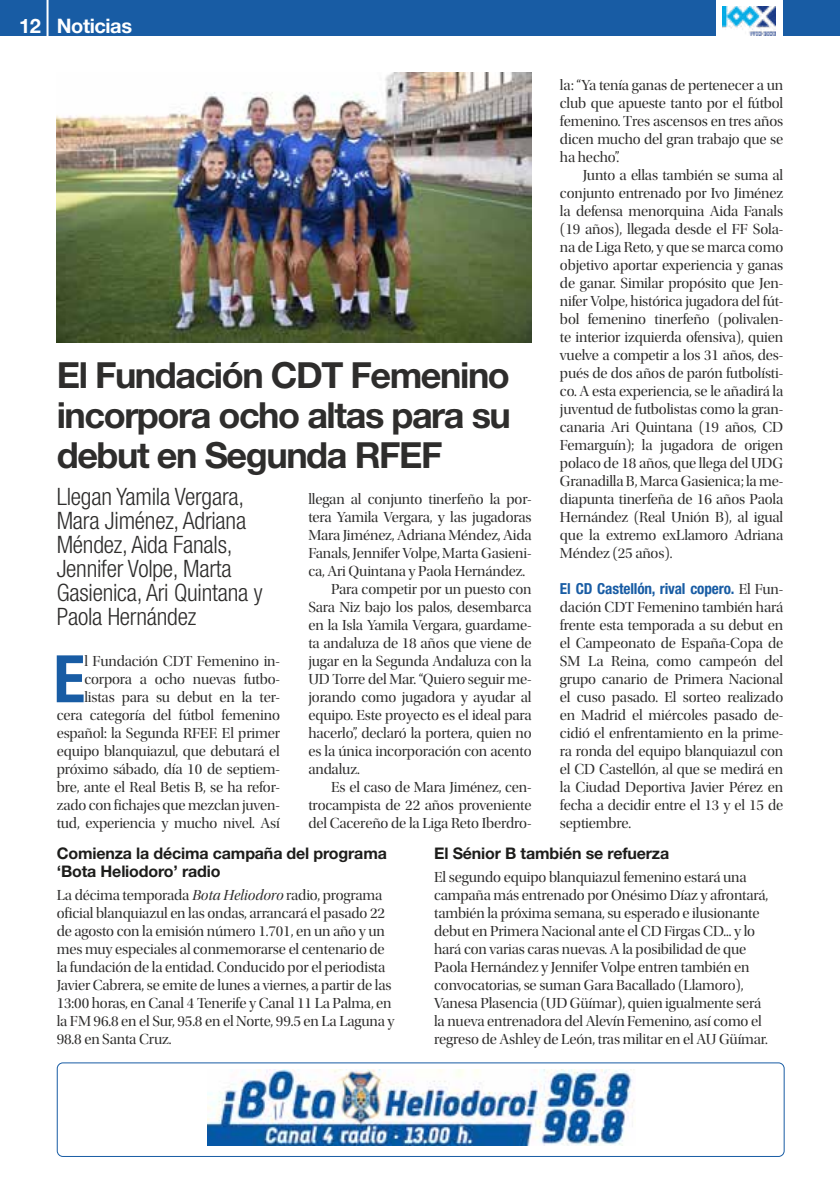
<style>
.page{position:relative;width:840px;height:1191px;background:#fff}
.page>*{position:absolute;margin:0;border:0;box-sizing:border-box;transform-origin:0 0}
.t1{font:700 condensed 65.6px "Helvetica Neue";color:#185ca4}
.t2{font:700 36px/40px "Helvetica Neue";letter-spacing:-.04em;color:#2e2d2c;text-align:justify}
.t3{font:300 condensed 24px/24px "Helvetica Neue";letter-spacing:-.01em;color:#2e2d2c}
.t4{font:700 20px "Helvetica Neue";letter-spacing:-.02em;color:#fff}
.t5{font:700 16px/18px "Helvetica Neue";letter-spacing:-.01em;color:#1d1d1b}
.t6{font:15.2px/18px "Utopia Std Disp";letter-spacing:-.01em;color:#2e2d2c;text-align:justify}
.t7{font:700 condensed 15.2px "Helvetica Neue";letter-spacing:-.01em;color:#185ca4}
.s1{font-family:"Utopia Std Disp";font-weight:400;font-stretch:normal;color:#2e2d2c}
.s2{font-family:"Utopia Std Disp It"}
</style>
<div class="page">
<div style="left:0;top:0;width:839px;height:36px;background:#185ca4"></div>
<hr style="left:839px;top:0;width:1px;height:36px;background:#185ca4">
<hr style="left:46px;top:0;width:2px;height:37px;background:#fff">
<div style="left:715px;top:0;width:66px;height:37px;background:#fff"></div>
<img style="left:722px;top:7px;width:53px;height:29px">
<img style="left:57px;top:72px;width:474px;height:270px">
<img style="left:208px;top:1069px;width:426px;height:76px">
<div style="left:57px;top:1062px;width:727px;height:95px;border:1px solid #185ca4;border-radius:6px"></div>
<h3 class="t4" style="left:19px;top:13px;width:115px">12 Noticias</h3>
<h2 class="t2" style="left:57px;top:355px;width:455px">El Fundación CDT Femenino incorpora ocho altas para su debut en Segunda RFEF</h2>
<h3 class="t3" style="left:57px;top:484px;width:207px">Llegan Yamila Vergara,<br>Mara Jiménez, Adriana<br>Méndez, Aida Fanals,<br>Jennifer Volpe, Marta<br>Gasienica, Ari Quintana y<br>Paola Hernández</h3>
<p class="t6" style="left:308px;top:490px;width:224px">llegan al conjunto tinerfeño la por-</p>
<p class="t6" style="left:308px;top:508px;width:224px">tera Yamila Vergara, y las jugadoras</p>
<p class="t6" style="left:308px;top:526px;width:224px">Mara Jiménez, Adriana Méndez, Aida</p>
<p class="t6" style="left:308px;top:544px;width:224px">Fanals, Jennifer Volpe, Marta Gasieni-</p>
<p class="t6" style="left:308px;top:562px;width:218px">ca, Ari Quintana y Paola Hernández.</p>
<p class="t6" style="left:331px;top:580px;width:202px">Para competir por un puesto con</p>
<p class="t6" style="left:308px;top:598px;width:225px">Sara Niz bajo los palos, desembarca</p>
<p class="t6" style="left:308px;top:616px;width:224px">en la Isla Yamila Vergara, guardame-</p>
<p class="t6" style="left:308px;top:634px;width:224px">ta andaluza de 18 años que viene de</p>
<p class="t6" style="left:308px;top:652px;width:224px">jugar en la Segunda Andaluza con la</p>
<p class="t6" style="left:308px;top:670px;width:224px">UD Torre del Mar. “Quiero seguir me-</p>
<p class="t6" style="left:308px;top:688px;width:225px">jorando como jugadora y ayudar al</p>
<p class="t6" style="left:308px;top:706px;width:224px">equipo. Este proyecto es el ideal para</p>
<p class="t6" style="left:308px;top:724px;width:224px">hacerlo”, declaró la portera, quien no</p>
<p class="t6" style="left:308px;top:742px;width:225px">es la única incorporación con acento</p>
<p class="t6" style="left:308px;top:760px;width:53px">andaluz.</p>
<p class="t6" style="left:331px;top:778px;width:202px">Es el caso de Mara Jiménez, cen-</p>
<p class="t6" style="left:308px;top:796px;width:225px">trocampista de 22 años proveniente</p>
<p class="t6" style="left:308px;top:814px;width:224px">del Cacereño de la Liga Reto Iberdro-</p>
<p class="t6" style="left:57px;top:652px;width:225px;text-align:right">l Fundación CDT Femenino in&shy;corpora a ocho nuevas futbo&shy;listas para su debut en la ter&shy;cera categoría del fútbol femenino español: la Segunda RFEF. El primer equipo blanquiazul, que debutará el próximo sábado, día 10 de septiem&shy;bre, ante el Real Betis B, se ha refor&shy;zado con fichajes que mezclan juven&shy;tud, experiencia y mucho nivel. Así</p>
<h1 class="t1" style="left:53px;top:639px;width:33px">E</h1>
<p class="t6" style="left:559px;top:76px;width:225px">la: “Ya tenía ganas de pertenecer a un club que apueste tanto por el fútbol femenino. Tres ascensos en tres años dicen mucho del gran trabajo que se ha hecho”.</p>
<p class="t6" style="left:559px;top:166px;width:225px;text-indent:23px">Junto a ellas también se suma al conjunto entrenado por Ivo Jiménez la defensa menorquina Aida Fanals (19 años), llegada desde el FF Sola&shy;na de Liga Reto, y que se marca como objetivo aportar experiencia y ganas de ganar. Similar propósito que Jen&shy;nifer Volpe, histórica jugadora del fút&shy;bol femenino tinerfeño (polivalen&shy;te interior izquierda ofensiva), quien vuelve a competir a los 31 años, des&shy;pués de dos años de parón futbolísti&shy;co. A esta experiencia, se le añadirá la juventud de futbolistas como la gran&shy;canaria Ari Quintana (19 años, CD Femarguín); la jugadora de origen polaco de 18 años, que llega del UDG Granadilla B, Marca Gasienica; la me&shy;diapunta tinerfeña de 16 años Paola Hernández (Real Unión B), al igual que la extremo exLlamoro Adriana Méndez (25 años).</p>
<p class="t7" style="left:559px;top:579px;width:224px">El CD Castellón, rival copero. <span class="s1">El Fun-</span></p>
<p class="t6" style="left:559px;top:598px;width:225px">dación CDT Femenino también hará frente esta temporada a su debut en el Campeonato de España-Copa de SM La Reina, como campeón del grupo canario de Primera Nacional el cuso pasado. El sorteo realizado en Madrid el miércoles pasado de&shy;cidió el enfrentamiento en la prime&shy;ra ronda del equipo blanquiazul con el CD Castellón, al que se medirá en la Ciudad Deportiva Javier Pérez en fecha a decidir entre el 13 y el 15 de septiembre.</p>
<p class="t5" style="left:57px;top:843px;width:331px">Comienza la décima campaña del programa ‘Bota Heliodoro’ radio</p>
<p class="t6" style="left:57px;top:886px;width:339px;text-align:left">La décima temporada <span class="s2">Bota Heliodoro</span> radio, programa oficial blanquiazul en las ondas, arrancará el pasado 22 de agosto con la emisión número 1.701, en un año y un mes muy especiales al conmemorarse el centenario de la fundación de la entidad. Conducido por el periodista Javier Cabrera, se emite de lunes a viernes, a partir de las 13:00 horas, en Canal 4 Tenerife y Canal 11 La Palma, en la FM 96.8 en el Sur, 95.8 en el Norte, 99.5 en La Laguna y 98.8 en Santa Cruz.</p>
<p class="t5" style="left:434px;top:843px;width:236px">El Sénior B también se refuerza</p>
<p class="t6" style="left:434px;top:868px;width:335px;text-align:left">El segundo equipo blanquiazul femenino estará una campaña más entrenado por Onésimo Díaz y afrontará, también la próxima semana, su esperado e ilusionante debut en Primera Nacional ante el CD Firgas CD... y lo hará con varias caras nuevas. A la posibilidad de que Paola Hernández y Jennifer Volpe entren también en convocatorias, se suman Gara Bacallado (Llamoro), Vanesa Plasencia (UD Güímar), quien igualmente será la nueva entrenadora del Alevín Femenino, así como el regreso de Ashley de León, tras militar en el AU Güímar.</p>
</div>
